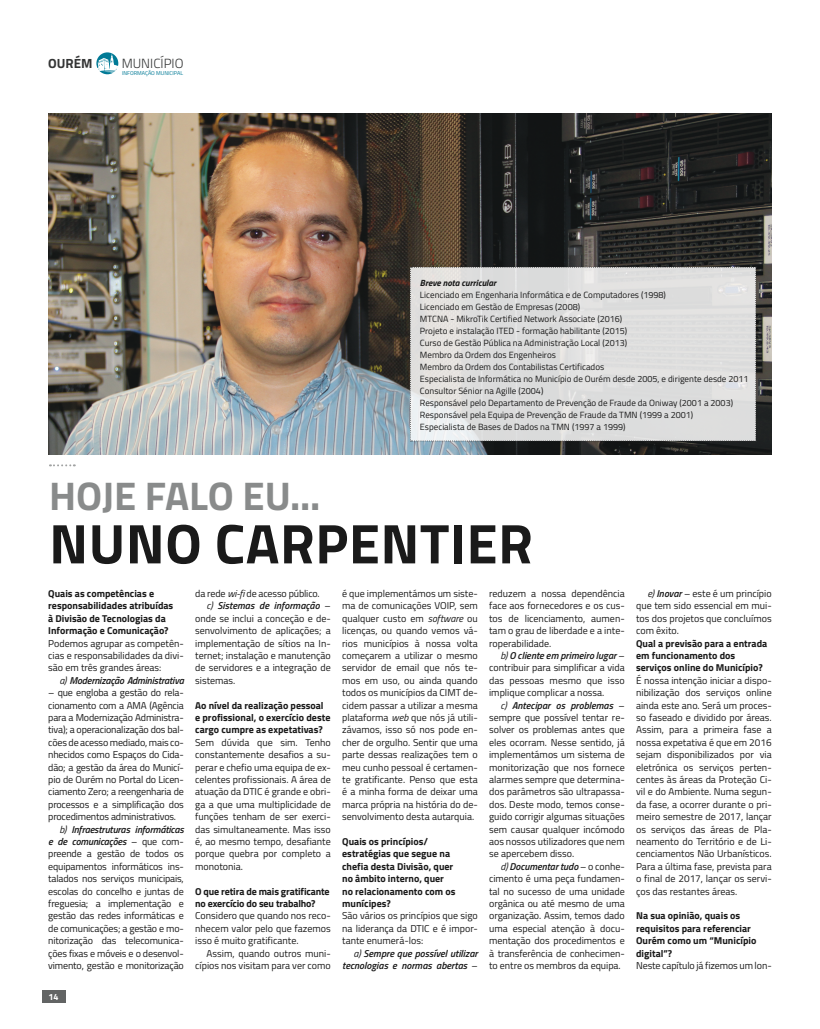
<style>
.page{position:relative;width:820px;height:1029px;background:#fff}
.page>*{position:absolute;margin:0;border:0;box-sizing:border-box;transform-origin:0 0}
.t1{font:700 56px "Titillium";letter-spacing:.01em;color:#1a1a1a}
.t2{font:700 40px "Titillium";color:#898b8b}
.t3{font:300 13.3px "Titillium";color:#343535}
.t4{font:700 13.3px "Titillium";color:#343535}
.t5{font:10px/12.4px "Titillium Web";letter-spacing:-.005em;color:#1a1a1a;text-align:justify}
.t6{font:700 10px/12.4px "Titillium Web";color:#1a1a1a}
.t7{font:italic 600 10px/12.4px "Titillium Web";letter-spacing:-.015em;color:#1a1a1a;text-align:right}
.t8{font:9px/12px "Titillium Web";color:#1a1a1a}
.t9{font:italic 700 9px "Titillium Web";color:#1a1a1a}
.t10{font:700 9px "Titillium";color:#fff}
.t11{font:5.5px "Titillium";color:#007a96}
.s1{font-weight:400}
.s2{font-weight:400;font-style:normal}
.s3{font-style:italic}
.s4{font-weight:600;font-style:italic}
</style>
<div class="page">
<div style="left:42px;top:991px;width:23px;height:12px;background:#626464"></div>
<svg style="left:96px;top:52px;width:22px;height:22px"></svg>
<img style="left:48px;top:113px;width:723px;height:342px">
<svg style="left:50px;top:464px;width:25px;height:2px"></svg>
<svg style="left:410px;top:267px;width:346px;height:174px;background:#dededd"></svg>
<h3 class="t4" style="left:48px;top:53px;width:46px">OURÉM</h3>
<h3 class="t3" style="left:122px;top:54px;width:63px">MUNICÍPIO</h3>
<p class="t11" style="left:122px;top:69px;width:62px">INFORMAÇÃO MUNICIPAL</p>
<p class="t9" style="left:420px;top:276px;width:78px">Breve nota curricular</p>
<p class="t8" style="left:420px;top:289px;width:330px">Licenciado em Engenharia Informática e de Computadores (1998)<br>Licenciado em Gestão de Empresas (2008)<br>MTCNA - MikroTik Certified Network Associate (2016)<br>Projeto e instalação ITED - formação habilitante (2015)<br>Curso de Gestão Pública na Administração Local (2013)<br>Membro da Ordem dos Engenheiros<br>Membro da Ordem dos Contabilistas Certificados<br>Especialista de Informática no Município de Ourém desde 2005, e dirigente desde 2011<br>Consultor Sénior na Agille (2004)<br>Responsável pelo Departamento de Prevenção de Fraude da Oniway (2001 a 2003)<br>Responsável pela Equipa de Prevenção de Fraude da TMN (1999 a 2001)<br>Especialista de Bases de Dados na TMN (1997 a 1999)</p>
<h2 class="t2" style="left:49px;top:466px;width:272px">HOJE FALO EU...</h2>
<h1 class="t1" style="left:49px;top:501px;width:485px">NUNO CARPENTIER</h1>
<p class="t6" style="left:48px;top:587px;width:126px">Quais as competências e responsabilidades atribuídas à Divisão de Tecnologias da<br>Informação e Comunicação?</p>
<p class="t5" style="left:48px;top:636px;width:137px">Podemos agrupar as competên&shy;cias e responsabilidades da divi&shy;são em três grandes áreas:</p>
<p class="t7" style="left:60px;top:674px;width:126px"><span class="s1">a)</span> Modernização Administrativa</p>
<p class="t5" style="left:48px;top:686px;width:137px">– que engloba a gestão do rela-</p>
<p class="t5" style="left:48px;top:698px;width:137px">cionamento com a AMA (Agência</p>
<p class="t5" style="left:48px;top:711px;width:137px">para a Modernização Administra-</p>
<p class="t5" style="left:48px;top:723px;width:137px">tiva); a operacionalização dos bal-</p>
<p class="t5" style="left:48px;top:736px;width:137px">cões de acesso mediado, mais co-</p>
<p class="t5" style="left:48px;top:748px;width:137px">nhecidos como Espaços do Cida-</p>
<p class="t5" style="left:48px;top:760px;width:137px">dão; a gestão da área do Municí-</p>
<p class="t5" style="left:48px;top:773px;width:137px">pio de Ourém no Portal do Licen-</p>
<p class="t5" style="left:48px;top:785px;width:137px">ciamento Zero; a reengenharia de</p>
<p class="t5" style="left:48px;top:798px;width:137px">processos e a simplificação dos</p>
<p class="t5" style="left:48px;top:810px;width:129px">procedimentos administrativos.</p>
<p class="t7" style="left:60px;top:822px;width:126px"><span class="s1">b)</span> Infraestruturas informáticas</p>
<p class="t7" style="left:48px;top:835px;width:137px">e de comunicações <span class="s2">– que com-</span></p>
<p class="t5" style="left:48px;top:847px;width:137px">preende a gestão de todos os</p>
<p class="t5" style="left:48px;top:860px;width:137px">equipamentos informáticos ins-</p>
<p class="t5" style="left:48px;top:872px;width:137px">talados nos serviços municipais,</p>
<p class="t5" style="left:48px;top:884px;width:137px">escolas do concelho e juntas de</p>
<p class="t5" style="left:48px;top:897px;width:137px">freguesia; a implementação e</p>
<p class="t5" style="left:48px;top:909px;width:137px">gestão das redes informáticas e</p>
<p class="t5" style="left:48px;top:922px;width:137px">de comunicações; a gestão e mo-</p>
<p class="t5" style="left:48px;top:934px;width:137px">nitorização das telecomunica-</p>
<p class="t5" style="left:48px;top:946px;width:137px">ções fixas e móveis e o desenvol-</p>
<p class="t5" style="left:48px;top:959px;width:137px">vimento, gestão e monitorização</p>
<p class="t10" style="left:48px;top:990px;width:12px">14</p>
<p class="t5" style="left:195px;top:587px;width:126px">da rede <span class="s3">wi-fi</span> de acesso público.</p>
<p class="t7" style="left:206px;top:599px;width:126px"><span class="s1">c)</span> Sistemas de informação <span class="s2">–</span></p>
<p class="t5" style="left:195px;top:612px;width:137px">onde se inclui a conceção e de-</p>
<p class="t5" style="left:195px;top:624px;width:137px">senvolvimento de aplicações; a</p>
<p class="t5" style="left:195px;top:636px;width:137px">implementação de sítios na In-</p>
<p class="t5" style="left:195px;top:649px;width:137px">ternet; instalação e manutenção</p>
<p class="t5" style="left:195px;top:661px;width:137px">de servidores e a integração de</p>
<p class="t5" style="left:195px;top:674px;width:42px">sistemas.</p>
<p class="t6" style="left:195px;top:698px;width:137px">Ao nível da realização pessoal e profissional, o exercício deste cargo cumpre as expetativas?</p>
<p class="t5" style="left:195px;top:736px;width:137px">Sem dúvida que sim. Tenho constantemente desafios a su&shy;perar e chefio uma equipa de ex&shy;celentes profissionais. A área de atuação da DTIC é grande e obri&shy;ga a que uma multiplicidade de funções tenham de ser exerci&shy;das simultaneamente. Mas isso é, ao mesmo tempo, desafiante porque quebra por completo a monotonia.</p>
<p class="t6" style="left:195px;top:884px;width:136px">O que retira de mais gratificante no exercício do seu trabalho?</p>
<p class="t5" style="left:195px;top:909px;width:137px">Considero que quando nos reco&shy;nhecem valor pelo que fazemos isso é muito gratificante.</p>
<p class="t5" style="left:195px;top:946px;width:137px;text-align:right">Assim, quando outros muni&shy;cípios nos visitam para ver como</p>
<p class="t5" style="left:342px;top:587px;width:137px">é que implementámos um siste&shy;ma de comunicações VOIP, sem qualquer custo em <span class="s3">software</span> ou licenças, ou quando vemos vá&shy;rios municípios à nossa volta começarem a utilizar o mesmo servidor de email que nós te&shy;mos em uso, ou ainda quando todos os municípios da CIMT de&shy;cidem passar a utilizar a mesma plataforma <span class="s3">web</span> que nós já utili&shy;závamos, isso só nos pode en&shy;cher de orgulho. Sentir que uma parte dessas realizações tem o meu cunho pessoal é certamen&shy;te gratificante. Penso que esta é a minha forma de deixar uma marca própria na história do de&shy;senvolvimento desta autarquia.</p>
<p class="t6" style="left:342px;top:835px;width:115px">Quais os princípios/ estratégias que segue na chefia desta Divisão, quer no âmbito interno, quer no relacionamento com os munícipes?</p>
<p class="t5" style="left:342px;top:909px;width:137px">São vários os princípios que sigo na liderança da DTIC e é impor&shy;tante enumerá-los:</p>
<p class="t7" style="left:342px;top:946px;width:137px"><span class="s1">a)</span> Sempre que possível utilizar tecnologias e normas abertas <span class="s2">–</span></p>
<p class="t5" style="left:489px;top:587px;width:137px">reduzem a nossa dependência face aos fornecedores e os cus&shy;tos de licenciamento, aumen&shy;tam o grau de liberdade e a inte&shy;roperabilidade.</p>
<p class="t5" style="left:489px;top:649px;width:137px;text-indent:11px"><span class="s3">b)</span> <span class="s4">O cliente em primeiro lugar</span> – contribuir para simplificar a vida das pessoas mesmo que isso implique complicar a nossa.</p>
<p class="t5" style="left:489px;top:698px;width:137px;text-indent:11px"><span class="s3">c)</span> <span class="s4">Antecipar os problemas</span> – sempre que possível tentar re&shy;solver os problemas antes que eles ocorram. Nesse sentido, já implementámos um sistema de monitorização que nos fornece alarmes sempre que determina&shy;dos parâmetros são ultrapassa&shy;dos. Deste modo, temos conse&shy;guido corrigir algumas situações sem causar qualquer incómodo aos nossos utilizadores que nem se apercebem disso.</p>
<p class="t5" style="left:489px;top:860px;width:137px;text-indent:11px"><span class="s3">d)</span> <span class="s4">Documentar tudo</span> – o conhe&shy;cimento é uma peça fundamen&shy;tal no sucesso de uma unidade orgânica ou até mesmo de uma organização. Assim, temos dado uma especial atenção à docu&shy;mentação dos procedimentos e à transferência de conhecimen&shy;to entre os membros da equipa.</p>
<p class="t5" style="left:635px;top:587px;width:137px;text-indent:11px"><span class="s3">e)</span> <span class="s4">Inovar</span> – este é um princípio que tem sido essencial em mui&shy;tos dos projetos que concluímos com êxito.</p>
<p class="t6" style="left:635px;top:636px;width:133px">Qual a previsão para a entrada em funcionamento dos serviços online do Município?</p>
<p class="t5" style="left:635px;top:674px;width:137px">É nossa intenção iniciar a dispo&shy;nibilização dos serviços online ainda este ano. Será um proces&shy;so faseado e dividido por áreas.<br>Assim, para a primeira fase a nossa expetativa é que em 2016 sejam disponibilizados por via eletrónica os serviços perten&shy;centes às áreas da Proteção Ci&shy;vil e do Ambiente. Numa segun&shy;da fase, a ocorrer durante o pri&shy;meiro semestre de 2017, lançar os serviços das áreas de Pla&shy;neamento do Território e de Li&shy;cenciamentos Não Urbanísticos.<br>Para a última fase, prevista para o final de 2017, lançar os servi&shy;ços das restantes áreas.</p>
<p class="t6" style="left:635px;top:909px;width:122px">Na sua opinião, quais os requisitos para referenciar<br>Ourém como um “Município digital”?</p>
<p class="t5" style="left:635px;top:959px;width:137px">Neste capítulo já fizemos um lon-</p>
</div>
